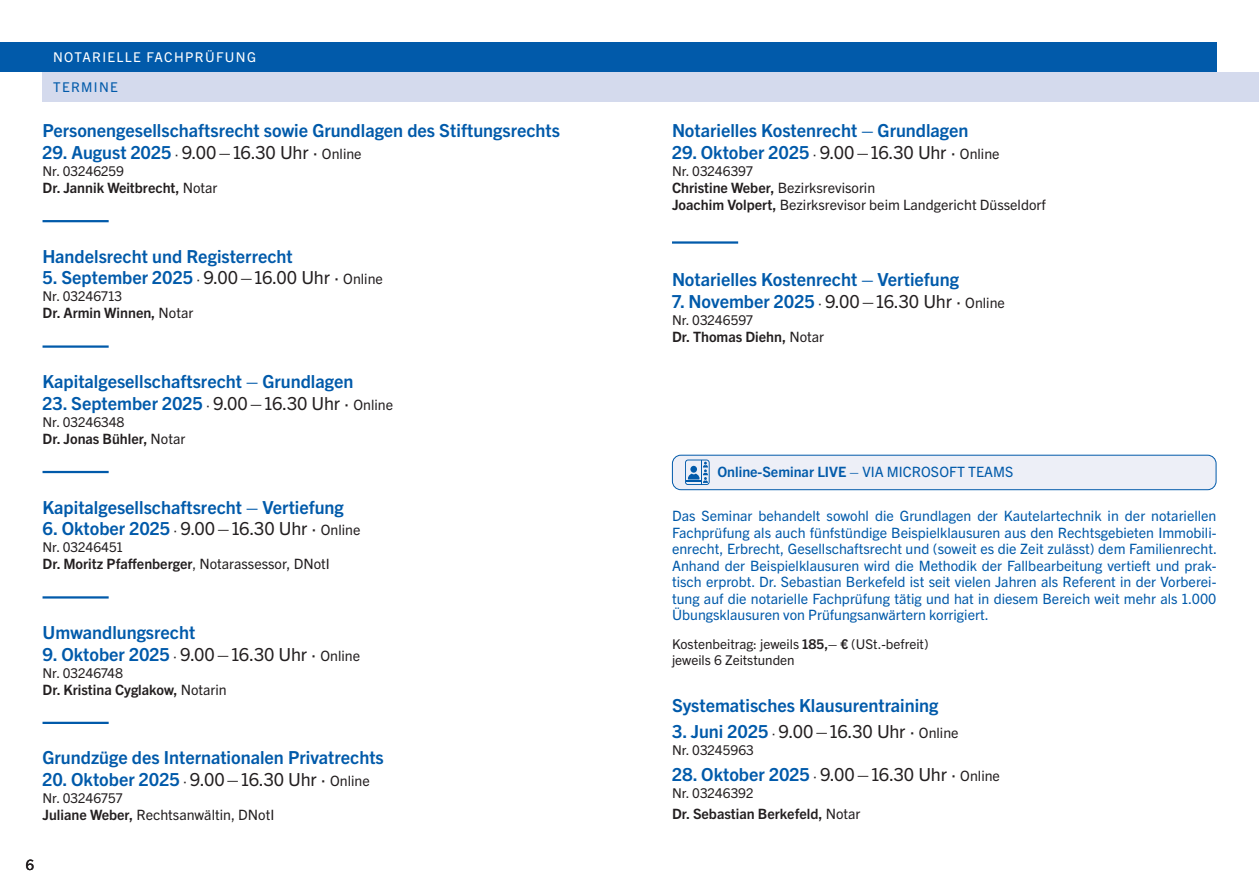
<style>
.page{position:relative;width:1259px;height:893px;background:#fff}
.page>*{position:absolute;margin:0;border:0;box-sizing:border-box;transform-origin:0 0}
.t1{font:700 18px "Trade Gothic Next LT Pro";color:#015aaa}
.t2{font:18px "Trade Gothic Next LT Pro";letter-spacing:-.01em;color:#231f20}
.t3{font:14.25px/16.5px "Trade Gothic Next LT Pro";color:#015aaa;text-align:justify}
.t4{font:700 14.25px "Trade Gothic Next LT Pro";color:#231f20}
.t5{font:14.25px/17.1px "Trade Gothic Next LT Pro";color:#231f20}
.t6{font:700 14.25px "Trade Gothic Next LT Pro";color:#015aaa}
.t7{font:13.5px/16.2px "Trade Gothic Next LT Pro";color:#231f20}
.t8{font:13.5px "Trade Gothic Next LT Pro";letter-spacing:.1em;color:#fff}
.t9{font:13.5px "Trade Gothic Next LT Pro";letter-spacing:.1em;color:#015aaa}
.s1{font-weight:700;color:#015aaa}
.s2{font-size:13.5px}
.s3{font-size:14.25px}
.s4{font-weight:400}
.s5{font-weight:400;font-size:13.5px;color:#231f20}
.s6{font-weight:400;color:#231f20}
.s7{font-weight:400;font-size:14.25px;color:#231f20}
.s8{font-weight:400;font-size:13.5px}
.s9{font-weight:700}
</style>
<div class="page">
<div style="left:43px;top:72px;width:1216px;height:30px;background:#d4daed"></div>
<div style="left:0;top:43px;width:1216px;height:29px;background:#015aaa"></div>
<hr style="left:43px;top:220px;width:66px;height:2px;background:#015aaa">
<hr style="left:43px;top:345px;width:66px;height:3px;background:#015aaa">
<hr style="left:43px;top:471px;width:66px;height:2px;background:#015aaa">
<hr style="left:43px;top:596px;width:66px;height:3px;background:#015aaa">
<hr style="left:43px;top:722px;width:66px;height:2px;background:#015aaa">
<hr style="left:672px;top:241px;width:66px;height:3px;background:#015aaa">
<div style="left:672px;top:455px;width:544px;height:35px;background:#edeff7;border-radius:9px"></div>
<div style="left:672px;top:455px;width:544px;height:35px;border:1px solid #015aaa;border-radius:9px"></div>
<svg style="left:685px;top:459px;width:24px;height:26px"></svg>
<p class="t8" style="left:53px;top:48px;width:204px">NOTARIELLE FACHPRÜFUNG</p>
<p class="t9" style="left:53px;top:77px;width:66px">TERMINE</p>
<p class="t1" style="left:43px;top:118px;width:519px">Personengesellschaftsrecht sowie Grundlagen des Stiftungsrechts</p>
<p class="t2" style="left:43px;top:140px;width:321px"><span class="s1">29. August 2025</span> <span class="s2">·</span> 9.00–16.30 Uhr · <span class="s3">Online</span></p>
<p class="t7" style="left:43px;top:162px;width:83px">Nr. 03246259</p>
<p class="t4" style="left:43px;top:178px;width:176px">Dr. Jannik Weitbrecht, <span class="s4">Notar</span></p>
<p class="t1" style="left:43px;top:244px;width:252px">Handelsrecht und Registerrecht</p>
<p class="t1" style="left:43px;top:265px;width:342px">5. September 2025 <span class="s5">·</span> <span class="s6">9.00–16.00 Uhr ·</span> <span class="s7">Online</span></p>
<p class="t7" style="left:43px;top:287px;width:81px">Nr. 03246713</p>
<p class="t4" style="left:43px;top:303px;width:152px">Dr. Armin Winnen, <span class="s4">Notar</span></p>
<p class="t1" style="left:43px;top:369px;width:312px">Kapitalgesellschaftsrecht – Grundlagen</p>
<p class="t1" style="left:43px;top:391px;width:352px">23. September 2025 <span class="s5">·</span> <span class="s6">9.00–16.30 Uhr ·</span> <span class="s7">Online</span></p>
<p class="t7" style="left:43px;top:413px;width:84px">Nr. 03246348</p>
<p class="t4" style="left:43px;top:429px;width:144px">Dr. Jonas Bühler, <span class="s4">Notar</span></p>
<p class="t1" style="left:43px;top:494px;width:303px">Kapitalgesellschaftsrecht – Vertiefung</p>
<p class="t2" style="left:43px;top:516px;width:319px"><span class="s1">6. Oktober 2025</span> <span class="s2">·</span> 9.00–16.30 Uhr · <span class="s3">Online</span></p>
<p class="t7" style="left:43px;top:538px;width:82px">Nr. 03246451</p>
<p class="t4" style="left:43px;top:554px;width:289px">Dr. Moritz Pfaffenberger<span class="s8">,</span> <span class="s4">Notarassessor, DNotI</span></p>
<p class="t1" style="left:43px;top:620px;width:154px">Umwandlungsrecht</p>
<p class="t2" style="left:43px;top:641px;width:319px"><span class="s1">9. Oktober 2025</span> <span class="s2">·</span> 9.00–16.30 Uhr · <span class="s3">Online</span></p>
<p class="t7" style="left:43px;top:664px;width:82px">Nr. 03246748</p>
<p class="t4" style="left:43px;top:680px;width:186px">Dr. Kristina Cyglakow, <span class="s4">Notarin</span></p>
<p class="t1" style="left:43px;top:745px;width:343px">Grundzüge des Internationalen Privatrechts</p>
<p class="t1" style="left:43px;top:767px;width:329px">20. Oktober 2025 <span class="s5">·</span> <span class="s6">9.00–16.30 Uhr ·</span> <span class="s7">Online</span></p>
<p class="t7" style="left:43px;top:789px;width:82px">Nr. 03246757</p>
<p class="t5" style="left:43px;top:805px;width:233px"><span class="s9">Juliane Weber,</span> Rechtsanwältin, DNotI</p>
<p class="t5" style="left:26px;top:855px;width:10px">6</p>
<p class="t1" style="left:672px;top:118px;width:298px">Notarielles Kostenrecht – Grundlagen</p>
<p class="t1" style="left:672px;top:140px;width:329px">29. Oktober 2025 <span class="s5">·</span> <span class="s6">9.00–16.30 Uhr ·</span> <span class="s7">Online</span></p>
<p class="t7" style="left:672px;top:162px;width:83px">Nr. 03246397</p>
<p class="t5" style="left:672px;top:178px;width:375px"><span class="s9">Christine Weber,</span> Bezirksrevisorin<br><span class="s9">Joachim Volpert,</span> Bezirksrevisor beim Landgericht Düsseldorf</p>
<p class="t1" style="left:672px;top:267px;width:288px">Notarielles Kostenrecht – Vertiefung</p>
<p class="t1" style="left:672px;top:289px;width:334px">7. November 2025 <span class="s5">·</span> <span class="s6">9.00–16.30 Uhr ·</span> <span class="s7">Online</span></p>
<p class="t7" style="left:672px;top:311px;width:83px">Nr. 03246597</p>
<p class="t4" style="left:672px;top:327px;width:154px">Dr. Thomas Diehn, <span class="s4">Notar</span></p>
<p class="t6" style="left:717px;top:462px;width:297px">Online-Seminar LIVE <span class="s4">– VIA MICROSOFT TEAMS</span></p>
<p class="t3" style="left:672px;top:507px;width:546px">Das Seminar behandelt sowohl die Grundlagen der Kautelartechnik in der notariellen Fachprüfung als auch fünfstündige Beispielklausuren aus den Rechtsgebieten Immobili&shy;enrecht, Erbrecht, Gesellschaftsrecht und (soweit es die Zeit zulässt) dem Familienrecht.<br>Anhand der Beispielklausuren wird die Methodik der Fallbearbeitung vertieft und prak&shy;tisch erprobt. Dr. Sebastian Berkefeld ist seit vielen Jahren als Referent in der Vorberei&shy;tung auf die notarielle Fachprüfung tätig und hat in diesem Bereich weit mehr als 1.000<br>Übungsklausuren von Prüfungsanwärtern korrigiert.</p>
<p class="t7" style="left:672px;top:635px;width:258px">Kostenbeitrag: jeweils <span class="s9">185,– €</span> (USt.-befreit) jeweils 6 Zeitstunden</p>
<p class="t1" style="left:672px;top:693px;width:268px">Systematisches Klausurentraining</p>
<p class="t2" style="left:672px;top:719px;width:288px"><span class="s1">3. Juni 2025</span> <span class="s2">·</span> 9.00–16.30 Uhr · <span class="s3">Online</span></p>
<p class="t7" style="left:672px;top:741px;width:83px">Nr. 03245963</p>
<p class="t1" style="left:672px;top:761px;width:329px">28. Oktober 2025 <span class="s5">·</span> <span class="s6">9.00–16.30 Uhr ·</span> <span class="s7">Online</span></p>
<p class="t7" style="left:672px;top:784px;width:83px">Nr. 03246392</p>
<p class="t4" style="left:672px;top:804px;width:190px">Dr. Sebastian Berkefeld, <span class="s4">Notar</span></p>
</div>
